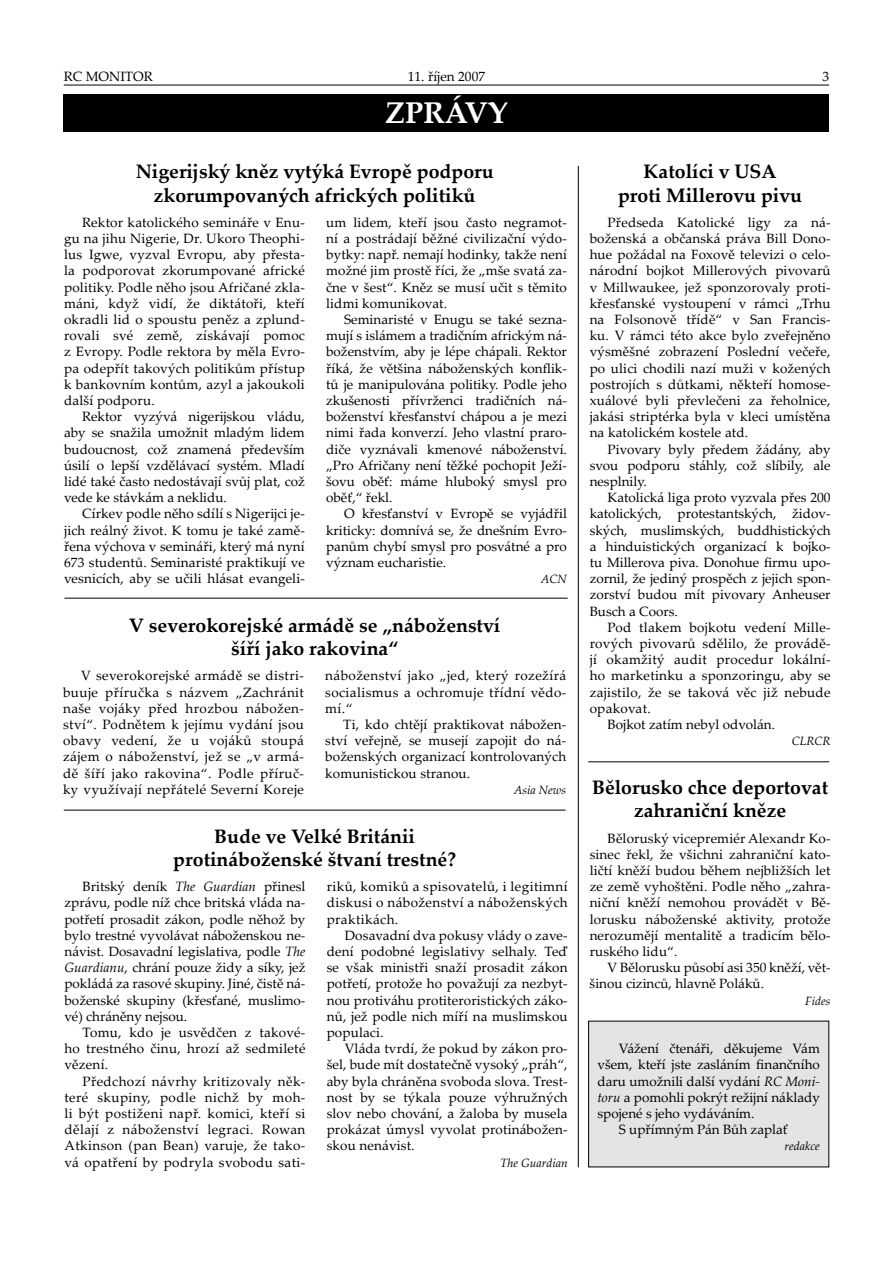
<style>
.page{position:relative;width:893px;height:1263px;background:#fff}
.page>*{position:absolute;margin:0;border:0;box-sizing:border-box;transform-origin:0 0}
.t1{font:700 30px "Palatino Linotype";color:#fff}
.t2{font:700 19.5px/23.4px "Palatino Linotype";color:#000;text-align:center}
.t3{font:13.5px/16.2px "Palatino Linotype";letter-spacing:.01em;color:#000;text-align:justify}
.t4{font:italic 12px "Palatino Linotype";color:#000}
.s1{font-style:italic}
</style>
<div class="page">
<hr style="left:64px;top:85px;width:765px;height:1px;background:#000">
<div style="left:64px;top:94px;width:765px;height:37px;background:#000"></div>
<hr style="left:578px;top:166px;width:1px;height:1001px;background:#000">
<hr style="left:64px;top:810px;width:502px;height:1px;background:#000">
<hr style="left:64px;top:598px;width:504px;height:1px;background:#000">
<hr style="left:588px;top:761px;width:241px;height:1px;background:#000">
<div style="left:589px;top:1021px;width:240px;height:146px;background:#e3e4e5"></div>
<p class="t3" style="left:64px;top:68px;width:91px">RC MONITOR</p>
<p class="t3" style="left:408px;top:68px;width:79px">11. říjen 2007</p>
<p class="t3" style="left:822px;top:68px;width:8px">3</p>
<h1 class="t1" style="left:385px;top:92px;width:124px">ZPRÁVY</h1>
<h2 class="t2" style="left:136px;top:159px;width:359px">Nigerijský kněz vytýká Evropě podporu zkorumpovaných afrických politiků</h2>
<p class="t3" style="left:64px;top:214px;width:242px;text-indent:18px">Rektor katolického semináře v Enu&shy;gu na jihu Nigerie, Dr. Ukoro Theophi&shy;lus Igwe, vyzval Evropu, aby přesta&shy;la podporovat zkorumpované africké politiky. Podle něho jsou Afričané zkla&shy;máni, když vidí, že diktátoři, kteří okradli lid o spoustu peněz a zplund&shy;rovali své země, získávají pomoc z Evropy. Podle rektora by měla Evro&shy;pa odepřít takových politikům přístup k bankovním kontům, azyl a jakoukoli další podporu.</p>
<p class="t3" style="left:64px;top:408px;width:242px;text-indent:18px">Rektor vyzývá nigerijskou vládu, aby se snažila umožnit mladým lidem budoucnost, což znamená především úsilí o lepší vzdělávací systém. Mladí lidé také často nedostávají svůj plat, což vede ke stávkám a neklidu.</p>
<p class="t3" style="left:64px;top:505px;width:242px;text-indent:18px">Církev podle něho sdílí s Nigerijci je&shy;jich reálný život. K tomu je také zamě&shy;řena výchova v semináři, který má nyní 673 studentů. Seminaristé praktikují ve vesnicích, aby se učili hlásat evangeli-</p>
<h2 class="t2" style="left:618px;top:159px;width:186px">Katolíci v USA<br>proti Millerovu pivu</h2>
<p class="t3" style="left:590px;top:214px;width:242px;text-indent:18px">Předseda Katolické ligy za ná&shy;boženská a občanská práva Bill Dono&shy;hue požádal na Foxově televizi o celo&shy;národní bojkot Millerových pivovarů v Millwaukee, jež sponzorovaly proti&shy;křesťanské vystoupení v rámci „Trhu na Folsonově třídě“ v San Francis&shy;ku. V rámci této akce bylo zveřejněno výsměšné zobrazení Poslední večeře, po ulici chodili nazí muži v kožených postrojích s důtkami, někteří homose&shy;xuálové byli převlečeni za řeholnice, jakási striptérka byla v kleci umístěna na katolickém kostele atd.</p>
<p class="t3" style="left:590px;top:440px;width:242px;text-indent:18px">Pivovary byly předem žádány, aby svou podporu stáhly, což slíbily, ale nesplnily.</p>
<p class="t3" style="left:590px;top:489px;width:242px;text-indent:18px">Katolická liga proto vyzvala přes 200 katolických, protestantských, židov&shy;ských, muslimských, buddhistických a hinduistických organizací k bojko&shy;tu Millerova piva. Donohue firmu upo&shy;zornil, že jediný prospěch z jejich spon&shy;zorství budou mít pivovary Anheuser Busch a Coors.</p>
<p class="t3" style="left:608px;top:619px;width:224px">Pod tlakem bojkotu vedení Mille-</p>
<p class="t3" style="left:590px;top:635px;width:242px">rových pivovarů sdělilo, že provádě-</p>
<p class="t3" style="left:590px;top:651px;width:242px">jí okamžitý audit procedur lokální-</p>
<p class="t3" style="left:590px;top:667px;width:242px">ho marketinku a sponzoringu, aby se</p>
<p class="t3" style="left:590px;top:683px;width:242px">zajistilo, že se taková věc již nebude</p>
<p class="t3" style="left:590px;top:700px;width:63px">opakovat.</p>
<p class="t3" style="left:608px;top:716px;width:169px">Bojkot zatím nebyl odvolán.</p>
<p class="t4" style="left:792px;top:733px;width:40px">CLRCR</p>
<h2 class="t2" style="left:592px;top:775px;width:238px">Bělorusko chce deportovat zahraniční kněze</h2>
<p class="t3" style="left:590px;top:829px;width:242px;text-indent:18px">Běloruský vicepremiér Alexandr Ko&shy;sinec řekl, že všichni zahraniční kato&shy;ličtí kněží budou během nejbližších let ze země vyhoštěni. Podle něho „zahra&shy;niční kněží nemohou provádět v Bě&shy;lorusku náboženské aktivity, protože nerozumějí mentalitě a tradicím bělo&shy;ruského lidu“.</p>
<p class="t3" style="left:590px;top:959px;width:242px;text-indent:18px">V Bělorusku působí asi 350 kněží, vět&shy;šinou cizinců, hlavně Poláků.</p>
<p class="t4" style="left:805px;top:992px;width:27px">Fides</p>
<p class="t3" style="left:326px;top:214px;width:242px">um lidem, kteří jsou často negramot&shy;ní a postrádají běžné civilizační výdo&shy;bytky: např. nemají hodinky, takže není možné jim prostě říci, že „mše svatá za&shy;čne v šest“. Kněz se musí učit s těmito lidmi komunikovat.</p>
<p class="t3" style="left:326px;top:311px;width:242px;text-indent:18px">Seminaristé v Enugu se také sezna&shy;mují s islámem a tradičním africkým ná&shy;boženstvím, aby je lépe chápali. Rektor říká, že většina náboženských konflik&shy;tů je manipulována politiky. Podle jeho zkušenosti přívrženci tradičních ná&shy;boženství křesťanství chápou a je mezi nimi řada konverzí. Jeho vlastní praro&shy;diče vyznávali kmenové náboženství. „Pro Afričany není těžké pochopit Ježí&shy;šovu oběť: máme hluboký smysl pro oběť,“ řekl.</p>
<p class="t3" style="left:326px;top:505px;width:242px;text-indent:18px">O křesťanství v Evropě se vyjádřil kriticky: domnívá se, že dnešním Evro&shy;panům chybí smysl pro posvátné a pro význam eucharistie.</p>
<p class="t4" style="left:541px;top:571px;width:28px">ACN</p>
<h2 class="t2" style="left:129px;top:613px;width:373px">V severokorejské armádě se „náboženství šíří jako rakovina“</h2>
<p class="t3" style="left:63px;top:667px;width:242px;text-indent:18px">V severokorejské armádě se distri&shy;buuje příručka s názvem „Zachránit naše vojáky před hrozbou nábožen&shy;ství“. Podnětem k jejímu vydání jsou obavy vedení, že u vojáků stoupá zájem o náboženství, jež se „v armá&shy;dě šíří jako rakovina“. Podle příruč&shy;ky využívají nepřátelé Severní Koreje</p>
<p class="t3" style="left:325px;top:667px;width:242px">náboženství jako „jed, který rozežírá socialismus a ochromuje třídní vědo&shy;mí.“</p>
<p class="t3" style="left:325px;top:716px;width:242px;text-indent:18px">Ti, kdo chtějí praktikovat nábožen&shy;ství veřejně, se musejí zapojit do ná&shy;boženských organizací kontrolovaných komunistickou stranou.</p>
<p class="t4" style="left:514px;top:781px;width:54px">Asia News</p>
<h2 class="t2" style="left:173px;top:823px;width:284px">Bude ve Velké Británii protináboženské štvaní trestné?</h2>
<p class="t3" style="left:64px;top:878px;width:242px;text-indent:18px">Britský deník <span class="s1">The Guardian</span> přinesl zprávu, podle níž chce britská vláda na&shy;potřetí prosadit zákon, podle něhož by bylo trestné vyvolávat náboženskou ne&shy;návist. Dosavadní legislativa, podle <span class="s1">The Guardianu</span>, chrání pouze židy a síky, jež pokládá za rasové skupiny. Jiné, čistě ná&shy;boženské skupiny (křesťané, muslimo&shy;vé) chráněny nejsou.</p>
<p class="t3" style="left:64px;top:1024px;width:242px;text-indent:18px">Tomu, kdo je usvědčen z takové&shy;ho trestného činu, hrozí až sedmileté vězení.</p>
<p class="t3" style="left:64px;top:1072px;width:242px;text-indent:18px">Předchozí návrhy kritizovaly něk&shy;teré skupiny, podle nichž by moh&shy;li být postiženi např. komici, kteří si dělají z náboženství legraci. Rowan Atkinson (pan Bean) varuje, že tako&shy;vá opatření by podryla svobodu sati-</p>
<p class="t3" style="left:327px;top:878px;width:242px">riků, komiků a spisovatelů, i legitimní diskusi o náboženství a náboženských praktikách.</p>
<p class="t3" style="left:327px;top:926px;width:242px;text-indent:18px">Dosavadní dva pokusy vlády o zave&shy;dení podobné legislativy selhaly. Teď se však ministři snaží prosadit zákon potřetí, protože ho považují za nezbyt&shy;nou protiváhu protiteroristických záko&shy;nů, jež podle nich míří na muslimskou populaci.</p>
<p class="t3" style="left:327px;top:1040px;width:242px;text-indent:18px">Vláda tvrdí, že pokud by zákon pro&shy;šel, bude mít dostatečně vysoký „práh“, aby byla chráněna svoboda slova. Trest&shy;nost by se týkala pouze výhružných slov nebo chování, a žaloba by musela prokázat úmysl vyvolat protinábožen&shy;skou nenávist.</p>
<p class="t4" style="left:500px;top:1154px;width:69px">The Guardian</p>
<p class="t3" style="left:619px;top:1040px;width:203px">Vážení čtenáři, děkujeme Vám</p>
<p class="t3" style="left:597px;top:1056px;width:224px">všem, kteří jste zasláním finančního</p>
<p class="t3" style="left:597px;top:1072px;width:224px">daru umožnili další vydání <span class="s1">RC Moni-</span></p>
<p class="t3" style="left:597px;top:1088px;width:224px"><span class="s1">toru</span> a pomohli pokrýt režijní náklady</p>
<p class="t3" style="left:597px;top:1105px;width:159px">spojené s jeho vydáváním.</p>
<p class="t3" style="left:619px;top:1121px;width:171px">S upřímným Pán Bůh zaplať</p>
<p class="t4" style="left:785px;top:1138px;width:37px">redakce</p>
</div>
